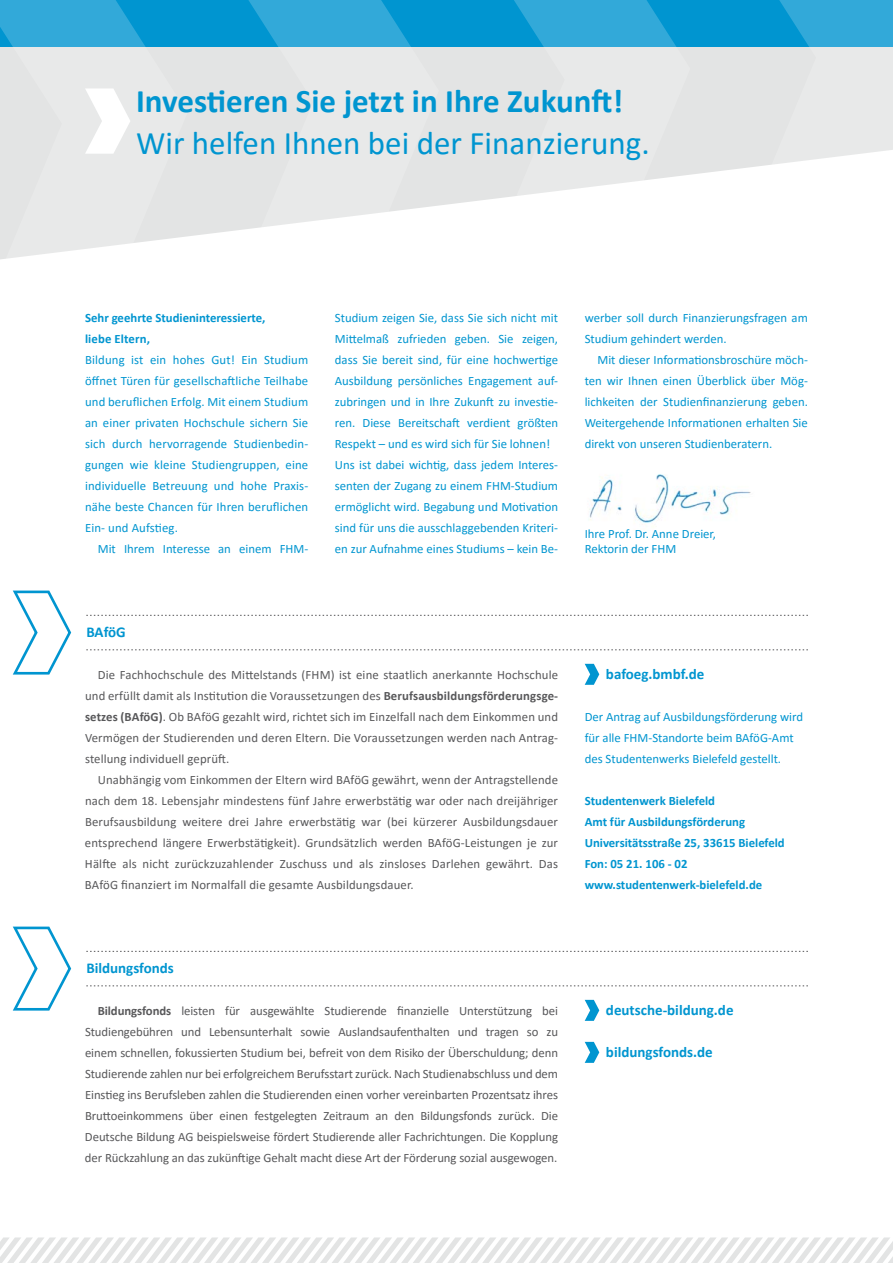
<style>
.page{position:relative;width:893px;height:1263px;background:#fff}
.page>*{position:absolute;margin:0;border:0;box-sizing:border-box;transform-origin:0 0}
.t1{font:700 33px "Calibri";color:#0095d0}
.t2{font:33px "Calibri";color:#0095d0}
.t3{font:700 15px "Calibri";color:#0095d0}
.t4{font:12.75px/21px "Calibri";letter-spacing:.01em;color:#58585a;text-align:justify}
.t5{font:12.75px/21px "Calibri";color:#0095d0}
.t6{font:700 12.75px/21px "Calibri";color:#0095d0}
.s1{font-weight:700}
</style>
<div class="page">
<img style="left:589px;top:474px;width:162px;height:49px">
<svg style="left:188px;top:47px;width:562px;height:189px;fill:#e3e4e4"></svg>
<div style="left:0;top:0;width:893px;height:47px;background:#0095d0"></div>
<svg style="left:0;top:0;width:188px;height:260px;background:#c1dbe5"></svg>
<svg style="left:225px;top:0;width:214px;height:236px;background:#c0dae5"></svg>
<svg style="left:477px;top:0;width:213px;height:231px;fill:#e8e9e9"></svg>
<svg style="left:750px;top:0;width:143px;height:167px;background:#b0d5e3"></svg>
<svg style="left:85px;top:88px;width:45px;height:66px"></svg>
<svg style="left:0;top:1237px;width:893px;height:26px"></svg>
<svg style="left:86px;top:615px;width:722px;height:1px"></svg>
<svg style="left:86px;top:649px;width:722px;height:1px"></svg>
<svg style="left:12px;top:590px;width:60px;height:85px"></svg>
<svg style="left:86px;top:951px;width:722px;height:1px"></svg>
<svg style="left:86px;top:985px;width:722px;height:1px"></svg>
<svg style="left:585px;top:664px;width:14px;height:21px"></svg>
<svg style="left:585px;top:1000px;width:14px;height:21px"></svg>
<svg style="left:585px;top:1042px;width:14px;height:21px"></svg>
<svg style="left:12px;top:926px;width:60px;height:85px"></svg>
<h1 class="t1" style="left:136px;top:77px;width:489px">Investieren Sie jetzt in Ihre Zukunft!</h1>
<h1 class="t2" style="left:136px;top:120px;width:515px">Wir helfen Ihnen bei der Finanzierung.</h1>
<p class="t6" style="left:85px;top:306px;width:182px">Sehr geehrte Studieninteressierte, liebe Eltern,</p>
<p class="t5" style="left:85px;top:349px;width:225px;text-align:justify">Bildung ist ein hohes Gut! Ein Studium öffnet Türen für gesellschaftliche Teilhabe und beruflichen Erfolg. Mit einem Studium an einer privaten Hochschule sichern Sie sich durch hervorragende Studienbedin&shy;gungen wie kleine Studiengruppen, eine individuelle Betreuung und hohe Praxis&shy;nähe beste Chancen für Ihren beruflichen Ein- und Aufstieg.</p>
<p class="t5" style="left:98px;top:538px;width:212px">Mit Ihrem Interesse an einem FHM-</p>
<p class="t5" style="left:335px;top:307px;width:225px">Studium zeigen Sie, dass Sie sich nicht mit Mittelmaß zufrieden geben. Sie zeigen, dass Sie bereit sind, für eine hochwertige Ausbildung persönliches Engagement auf&shy;zubringen und in Ihre Zukunft zu investie&shy;ren. Diese Bereitschaft verdient größten Respekt – und es wird sich für Sie lohnen!<br>Uns ist dabei wichtig, dass jedem Interes&shy;senten der Zugang zu einem FHM-Studium ermöglicht wird. Begabung und Motivation sind für uns die ausschlaggebenden Kriteri&shy;en zur Aufnahme eines Studiums – kein Be-</p>
<p class="t5" style="left:585px;top:307px;width:225px">werber soll durch Finanzierungsfragen am<br>Studium gehindert werden.</p>
<p class="t5" style="left:585px;top:349px;width:225px;text-align:justify;text-indent:13px">Mit dieser Informationsbroschüre möch&shy;ten wir Ihnen einen Überblick über Mög&shy;lichkeiten der Studienfinanzierung geben.<br>Weitergehende Informationen erhalten Sie direkt von unseren Studienberatern.</p>
<p class="t5" style="left:585px;top:526px;width:133px;line-height:15px">Ihre Prof. Dr. Anne Dreier,<br>Rektorin der FHM</p>
<p class="t3" style="left:86px;top:621px;width:41px">BAföG</p>
<p class="t4" style="left:85px;top:664px;width:475px;text-indent:13px">Die Fachhochschule des Mittelstands (FHM) ist eine staatlich anerkannte Hochschule und erfüllt damit als Institution die Voraussetzungen des <span class="s1">Berufsausbildungsförderungsge&shy;setzes (BAföG)</span>. Ob BAföG gezahlt wird, richtet sich im Einzelfall nach dem Einkommen und Vermögen der Studierenden und deren Eltern. Die Voraussetzungen werden nach Antrag&shy;stellung individuell geprüft.</p>
<p class="t4" style="left:85px;top:769px;width:475px;text-indent:13px">Unabhängig vom Einkommen der Eltern wird BAföG gewährt, wenn der Antragstellende nach dem 18. Lebensjahr mindestens fünf Jahre erwerbstätig war oder nach dreijähriger Berufsausbildung weitere drei Jahre erwerbstätig war (bei kürzerer Ausbildungsdauer entsprechend längere Erwerbstätigkeit). Grundsätzlich werden BAföG-Leistungen je zur Hälfte als nicht zurückzuzahlender Zuschuss und als zinsloses Darlehen gewährt. Das BAföG finanziert im Normalfall die gesamte Ausbildungsdauer.</p>
<p class="t3" style="left:606px;top:663px;width:100px">bafoeg.bmbf.de</p>
<p class="t5" style="left:585px;top:706px;width:220px">Der Antrag auf Ausbildungsförderung wird für alle FHM-Standorte beim BAföG-Amt des Studentenwerks Bielefeld gestellt.</p>
<p class="t6" style="left:585px;top:789px;width:202px">Studentenwerk Bielefeld<br>Amt für Ausbildungsförderung<br>Universitätsstraße 25, 33615 Bielefeld<br>Fon: 05 21. 106 - 02 www.studentenwerk-bielefeld.de</p>
<p class="t3" style="left:86px;top:957px;width:89px">Bildungsfonds</p>
<p class="t4" style="left:85px;top:1000px;width:475px;text-indent:13px"><span class="s1">Bildungsfonds</span> leisten für ausgewählte Studierende finanzielle Unterstützung bei Studiengebühren und Lebensunterhalt sowie Auslandsaufenthalten und tragen so zu einem schnellen, fokussierten Studium bei, befreit von dem Risiko der Überschuldung; denn Studierende zahlen nur bei erfolgreichem Berufsstart zurück. Nach Studienabschluss und dem Einstieg ins Berufsleben zahlen die Studierenden einen vorher vereinbarten Prozentsatz ihres Bruttoeinkommens über einen festgelegten Zeitraum an den Bildungsfonds zurück. Die Deutsche Bildung AG beispielsweise fördert Studierende aller Fachrichtungen. Die Kopplung der Rückzahlung an das zukünftige Gehalt macht diese Art der Förderung sozial ausgewogen.</p>
<p class="t3" style="left:606px;top:999px;width:129px">deutsche-bildung.de</p>
<p class="t3" style="left:606px;top:1041px;width:108px">bildungsfonds.de</p>
</div>
